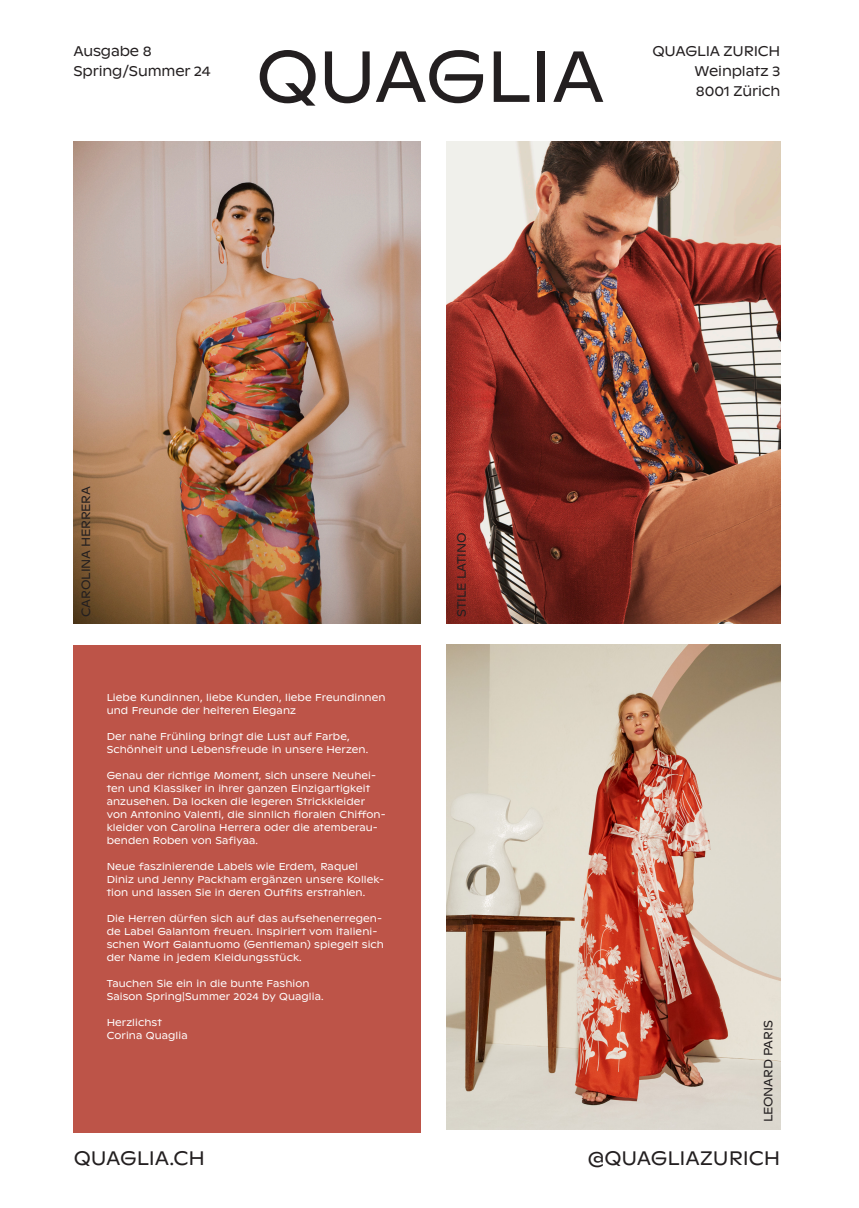
<style>
.page{position:relative;width:859px;height:1208px;background:#fff}
.page>*{position:absolute;margin:0;border:0;box-sizing:border-box;transform-origin:0 0}
.t1{font:72px "ABC Ginto Nord";letter-spacing:-.01em;color:#231f20}
.t2{font:19.5px "ABC Ginto Nord";color:#231f20}
.t3{font:14px "ABC Ginto Nord";letter-spacing:-.01em;color:#231f20}
.t4{font:12px "ABC Ginto Nord";letter-spacing:-.01em;color:#231f20}
.t5{font:10px/13px "ABC Ginto Nord";letter-spacing:.01em;color:#fff}
</style>
<div class="page">
<div style="left:73px;top:644px;width:347px;height:488px;background:#bd5448"></div>
<img style="left:446px;top:141px;width:334px;height:482px">
<img style="left:73px;top:141px;width:347px;height:482px">
<img style="left:446px;top:644px;width:334px;height:485px">
<p class="t3" style="left:73px;top:42px;width:80px">Ausgabe 8</p>
<p class="t3" style="left:73px;top:62px;width:139px">Spring/Summer 24</p>
<h1 class="t1" style="left:256px;top:33px;width:351px">QUAGLIA</h1>
<p class="t3" style="left:652px;top:42px;width:129px">QUAGLIA ZURICH</p>
<p class="t3" style="left:695px;top:62px;width:87px">Weinplatz 3</p>
<p class="t3" style="left:696px;top:82px;width:86px">8001 Zürich</p>
<p class="t4" style="left:79px;top:616px;width:132px;rotate:-90deg">CAROLINA HERRERA</p>
<p class="t5" style="left:107px;top:691px;width:280px">Liebe Kundinnen, liebe Kunden, liebe Freundinnen und Freunde der heiteren Eleganz</p>
<p class="t5" style="left:107px;top:730px;width:263px">Der nahe Frühling bringt die Lust auf Farbe,<br>Schönheit und Lebensfreude in unsere Herzen.</p>
<p class="t5" style="left:107px;top:769px;width:281px">Genau der richtige Moment, sich unsere Neuhei&shy;ten und Klassiker in ihrer ganzen Einzigartigkeit anzusehen. Da locken die legeren Strickkleider von Antonino Valenti, die sinnlich floralen Chiffon&shy;kleider von Carolina Herrera oder die atemberau&shy;benden Roben von Safiyaa.</p>
<p class="t5" style="left:107px;top:860px;width:279px">Neue faszinierende Labels wie Erdem, Raquel<br>Diniz und Jenny Packham ergänzen unsere Kollek&shy;tion und lassen Sie in deren Outfits erstrahlen.</p>
<p class="t5" style="left:107px;top:912px;width:279px">Die Herren dürfen sich auf das aufsehenerregen&shy;de Label Galantom freuen. Inspiriert vom italieni&shy;schen Wort Galantuomo (Gentleman) spiegelt sich der Name in jedem Kleidungsstück.</p>
<p class="t5" style="left:107px;top:977px;width:204px">Tauchen Sie ein in die bunte Fashion</p>
<p class="t5" style="left:107px;top:990px;width:218px">Saison Spring|Summer 2024 by Quaglia.</p>
<p class="t5" style="left:107px;top:1016px;width:57px">Herzlichst</p>
<p class="t5" style="left:107px;top:1029px;width:82px">Corina Quaglia</p>
<p class="t4" style="left:454px;top:616px;width:86px;rotate:-90deg">STILE LATINO</p>
<p class="t4" style="left:761px;top:1122px;width:104px;rotate:-90deg">LEONARD PARIS</p>
<p class="t2" style="left:74px;top:1146px;width:133px">QUAGLIA.CH</p>
<p class="t2" style="left:588px;top:1146px;width:194px">@QUAGLIAZURICH</p>
</div>
